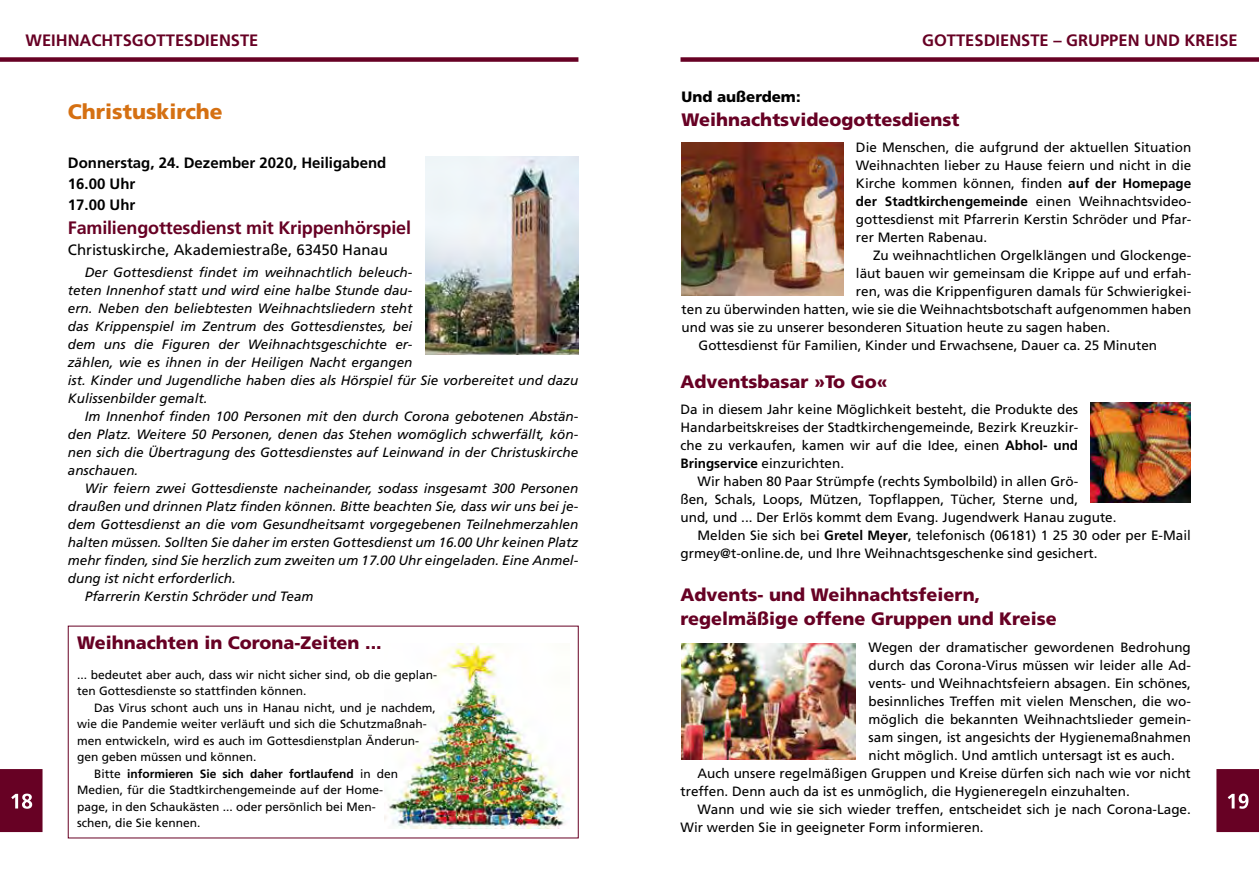
<style>
.page{position:relative;width:1259px;height:893px;background:#fff}
.page>*{position:absolute;margin:0;border:0;box-sizing:border-box;transform-origin:0 0}
.t1{font:900 21px "Frutiger LT";color:#d57012}
.t2{font:900 18px/24px "Frutiger LT";color:#670124}
.t3{font:700 18px "Frutiger LT";letter-spacing:-.01em;color:#670124}
.t4{font:700 16.5px "Frutiger LT";color:#670124}
.t5{font:700 15px/21px "Frutiger LT";color:#000}
.t6{font:15px "Frutiger LT";color:#000}
.t7{font:900 15px "Frutiger LT";color:#000}
.t8{font:13.5px/18px "Frutiger LT";color:#000;text-align:justify}
.t9{font:italic 13.5px/18px "Frutiger LT";color:#000}
.t10{font:12px/16.5px "Frutiger LT";color:#000}
.t11{font:700 12px "Frutiger LT";color:#000}
.s1{font-weight:400}
.s2{font-weight:700}
</style>
<div class="page">
<div style="left:0;top:57px;width:578px;height:5px;background:#670124"></div>
<div style="left:680px;top:57px;width:579px;height:5px;background:#670124"></div>
<svg style="left:1216px;top:769px;width:43px;height:63px;background:#701131"></svg>
<svg style="left:0;top:769px;width:43px;height:63px;background:#711232"></svg>
<img style="left:681px;top:643px;width:175px;height:116px">
<img style="left:681px;top:142px;width:162px;height:154px">
<img style="left:1091px;top:402px;width:100px;height:100px">
<img style="left:384px;top:644px;width:182px;height:184px">
<img style="left:425px;top:156px;width:153px;height:198px">
<p class="t4" style="left:26px;top:31px;width:234px">Weihnachtsgottesdienste</p>
<p class="t4" style="left:922px;top:31px;width:317px">Gottesdienste – Gruppen und Kreise</p>
<h1 class="t1" style="left:68px;top:99px;width:156px">Christuskirche</h1>
<p class="t5" style="left:68px;top:152px;width:320px">Donnerstag, 24. Dezember 2020, Heiligabend<br>16.00 Uhr<br>17.00 Uhr</p>
<h2 class="t3" style="left:68px;top:217px;width:345px">Familiengottesdienst mit Krippenhörspiel</h2>
<p class="t6" style="left:68px;top:241px;width:322px">Christuskirche, Akademiestraße, 63450 Hanau</p>
<p class="t9" style="left:68px;top:263px;width:512px;text-indent:17px">Der Gottesdienst findet im weihnachtlich beleuch-<br>teten Innenhof statt und wird eine halbe Stunde dau-<br>ern. Neben den beliebtesten Weihnachtsliedern steht<br>das Krippenspiel im Zentrum des Gottesdienstes, bei<br>dem uns die Figuren der Weihnachtsgeschichte er-<br>zählen, wie es ihnen in der Heiligen Nacht ergangen<br>ist. Kinder und Jugendliche haben dies als Hörspiel für Sie vorbereitet und dazu Kulissenbilder gemalt.</p>
<p class="t9" style="left:68px;top:407px;width:512px;text-align:justify;text-indent:17px">Im Innenhof finden 100 Personen mit den durch Corona gebotenen Abstän&shy;den Platz. Weitere 50 Personen, denen das Stehen womöglich schwerfällt, kön&shy;nen sich die Übertragung des Gottesdienstes auf Leinwand in der Christuskirche anschauen.</p>
<p class="t9" style="left:85px;top:479px;width:495px">Wir feiern zwei Gottesdienste nacheinander, sodass insgesamt 300 Personen</p>
<p class="t9" style="left:68px;top:497px;width:512px">draußen und drinnen Platz finden können. Bitte beachten Sie, dass wir uns bei je-</p>
<p class="t9" style="left:68px;top:515px;width:512px">dem Gottesdienst an die vom Gesundheitsamt vorgegebenen Teilnehmerzahlen</p>
<p class="t9" style="left:68px;top:533px;width:512px">halten müssen. Sollten Sie daher im ersten Gottesdienst um 16.00 Uhr keinen Platz</p>
<p class="t9" style="left:68px;top:551px;width:512px">mehr finden, sind Sie herzlich zum zweiten um 17.00 Uhr eingeladen. Eine Anmel-</p>
<p class="t9" style="left:68px;top:569px;width:170px">dung ist nicht erforderlich.</p>
<p class="t9" style="left:85px;top:587px;width:230px">Pfarrerin Kerstin Schröder und Team</p>
<h2 class="t2" style="left:77px;top:631px;width:306px">Weihnachten in Corona-Zeiten ...</h2>
<p class="t10" style="left:77px;top:666px;width:362px">... bedeutet aber auch, dass wir nicht sicher sind, ob die geplan&shy;ten Gottesdienste so stattfinden können.</p>
<p class="t10" style="left:94px;top:699px;width:343px">Das Virus schont auch uns in Hanau nicht, und je nachdem,</p>
<p class="t10" style="left:77px;top:716px;width:351px">wie die Pandemie weiter verläuft und sich die Schutzmaßnah-</p>
<p class="t10" style="left:77px;top:732px;width:343px">men entwickeln, wird es auch im Gottesdienstplan Änderun-</p>
<p class="t10" style="left:77px;top:749px;width:181px">gen geben müssen und können.</p>
<p class="t11" style="left:94px;top:766px;width:306px"><span class="s1">Bitte</span> informieren Sie sich daher fortlaufend <span class="s1">in den</span></p>
<p class="t10" style="left:77px;top:782px;width:308px">Medien, für die Stadtkirchengemeinde auf der Home-</p>
<p class="t10" style="left:77px;top:798px;width:300px">page, in den Schaukästen ... oder persönlich bei Men-</p>
<p class="t10" style="left:77px;top:815px;width:125px">schen, die Sie kennen.</p>
<p class="t7" style="left:681px;top:88px;width:120px">Und außerdem:</p>
<h2 class="t2" style="left:681px;top:108px;width:279px">Weihnachtsvideogottesdienst</h2>
<p class="t8" style="left:856px;top:139px;width:337px">Die Menschen, die aufgrund der aktuellen Situation Weihnachten lieber zu Hause feiern und nicht in die Kirche kommen können, finden <span class="s2">auf der Homepage der Stadtkirchengemeinde</span> einen Weihnachtsvideo&shy;gottesdienst mit Pfarrerin Kerstin Schröder und Pfar&shy;rer Merten Rabenau.</p>
<p class="t8" style="left:873px;top:247px;width:320px">Zu weihnachtlichen Orgelklängen und Glockenge-</p>
<p class="t8" style="left:856px;top:265px;width:337px">läut bauen wir gemeinsam die Krippe auf und erfah-</p>
<p class="t8" style="left:856px;top:283px;width:337px">ren, was die Krippenfiguren damals für Schwierigkei-</p>
<p class="t8" style="left:681px;top:301px;width:511px">ten zu überwinden hatten, wie sie die Weihnachtsbotschaft aufgenommen haben</p>
<p class="t8" style="left:681px;top:319px;width:430px">und was sie zu unserer besonderen Situation heute zu sagen haben.</p>
<p class="t8" style="left:698px;top:337px;width:460px">Gottesdienst für Familien, Kinder und Erwachsene, Dauer ca. 25 Minuten</p>
<h2 class="t2" style="left:680px;top:369px;width:209px">Adventsbasar »To Go«</h2>
<p class="t8" style="left:680px;top:401px;width:399px">Da in diesem Jahr keine Möglichkeit besteht, die Produkte des Handarbeitskreises der Stadtkirchengemeinde, Bezirk Kreuzkir&shy;che zu verkaufen, kamen wir auf die Idee, einen <span class="s2">Abhol- und Bringservice</span> einzurichten.</p>
<p class="t8" style="left:697px;top:473px;width:382px">Wir haben 80 Paar Strümpfe (rechts Symbolbild) in allen Grö-</p>
<p class="t8" style="left:680px;top:491px;width:399px">ßen, Schals, Loops, Mützen, Topflappen, Tücher, Sterne und,</p>
<p class="t8" style="left:680px;top:509px;width:437px">und, und ... Der Erlös kommt dem Evang. Jugendwerk Hanau zugute.</p>
<p class="t8" style="left:697px;top:527px;width:495px">Melden Sie sich bei <span class="s2">Gretel Meyer</span>, telefonisch (06181) 1 25 30 oder per E-Mail</p>
<p class="t8" style="left:680px;top:545px;width:418px">grmey@t-online.de, und Ihre Weihnachtsgeschenke sind gesichert.</p>
<h2 class="t2" style="left:680px;top:583px;width:378px">Advents- und Weihnachtsfeiern, regelmäßige offene Gruppen und Kreise</h2>
<p class="t8" style="left:868px;top:638px;width:324px">Wegen der dramatischer gewordenen Bedrohung</p>
<p class="t8" style="left:868px;top:656px;width:324px">durch das Corona-Virus müssen wir leider alle Ad-</p>
<p class="t8" style="left:868px;top:674px;width:324px">vents- und Weihnachtsfeiern absagen. Ein schönes,</p>
<p class="t8" style="left:868px;top:692px;width:324px">besinnliches Treffen mit vielen Menschen, die wo-</p>
<p class="t8" style="left:868px;top:710px;width:324px">möglich die bekannten Weihnachtslieder gemein-</p>
<p class="t8" style="left:868px;top:728px;width:324px">sam singen, ist angesichts der Hygienemaßnahmen</p>
<p class="t8" style="left:868px;top:746px;width:308px">nicht möglich. Und amtlich untersagt ist es auch.</p>
<p class="t8" style="left:697px;top:764px;width:495px">Auch unsere regelmäßigen Gruppen und Kreise dürfen sich nach wie vor nicht</p>
<p class="t8" style="left:680px;top:782px;width:451px">treffen. Denn auch da ist es unmöglich, die Hygieneregeln einzuhalten.</p>
<p class="t8" style="left:697px;top:800px;width:495px">Wann und wie sie sich wieder treffen, entscheidet sich je nach Corona-Lage.</p>
<p class="t8" style="left:680px;top:818px;width:305px">Wir werden Sie in geeigneter Form informieren.</p>
</div>
